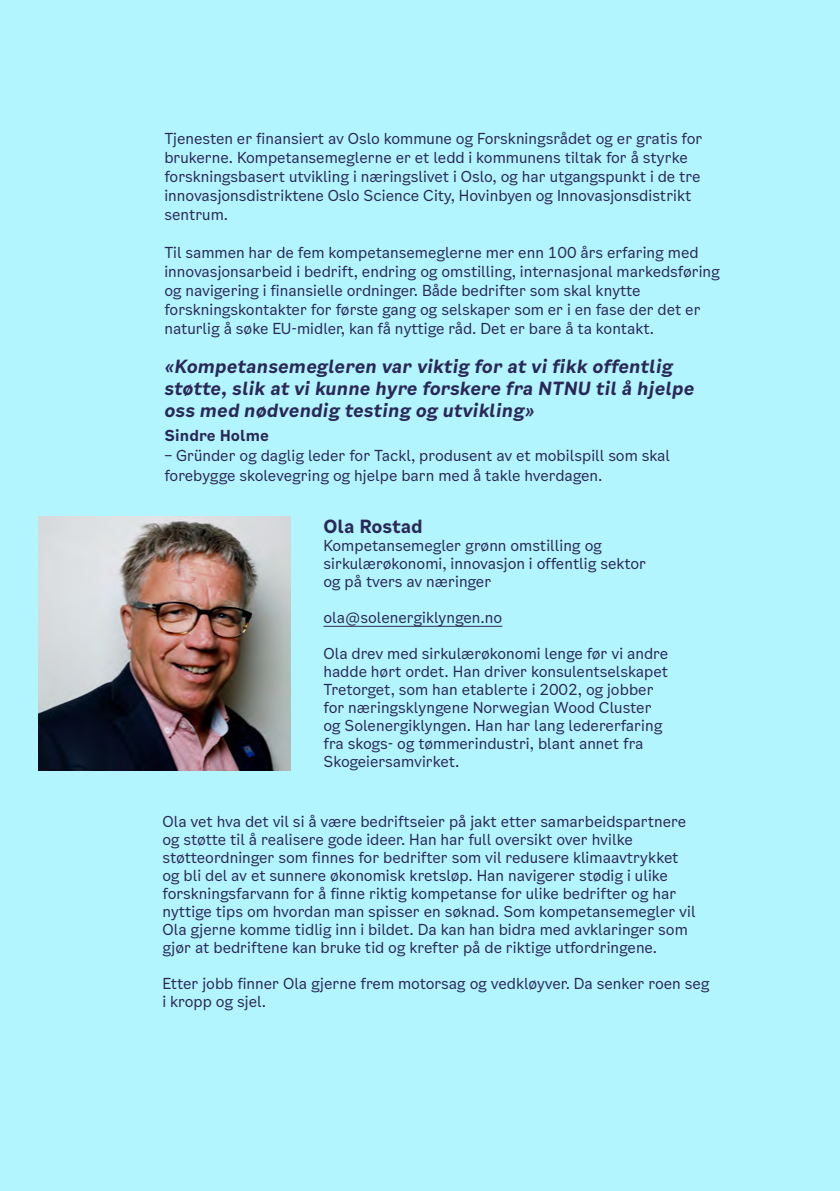
<style>
.page{position:relative;width:840px;height:1191px;background:#fff}
.page>*{position:absolute;margin:0;border:0;box-sizing:border-box;transform-origin:0 0}
.t1{font:italic 700 18px/21.6px "Oslo Sans";color:#2a2859}
.t2{font:700 18px "Oslo Sans";letter-spacing:-.01em;color:#2a2859}
.t3{font:15px/18px "Oslo Sans";color:#2a2859}
.t4{font:700 15px "Oslo Sans";color:#2a2859}
</style>
<div class="page">
<div style="left:0;top:0;width:839px;height:1191px;background:#b3f5ff"></div>
<img style="left:39px;top:516px;width:251px;height:254px">
<hr style="left:323px;top:626px;width:179px;height:1px;background:#2a2859">
<p class="t3" style="left:164px;top:129px;width:539px;line-height:19px">Tjenesten er finansiert av Oslo kommune og Forskningsrådet og er gratis for brukerne. Kompetansemeglerne er et ledd i kommunens tiltak for å styrke forskningsbasert utvikling i næringslivet i Oslo, og har utgangspunkt i de tre innovasjonsdistriktene Oslo Science City, Hovinbyen og Innovasjonsdistrikt sentrum.</p>
<p class="t3" style="left:164px;top:243px;width:557px;line-height:19px">Til sammen har de fem kompetansemeglerne mer enn 100 års erfaring med innovasjonsarbeid i bedrift, endring og omstilling, internasjonal markedsføring og navigering i finansielle ordninger. Både bedrifter som skal knytte forskningskontakter for første gang og selskaper som er i en fase der det er naturlig å søke EU-midler, kan få nyttige råd. Det er bare å ta kontakt.</p>
<p class="t1" style="left:164px;top:356px;width:531px">«Kompetansemegleren var viktig for at vi fikk offentlig støtte, slik at vi kunne hyre forskere fra NTNU til å hjelpe oss med nødvendig testing og utvikling»</p>
<p class="t4" style="left:164px;top:425px;width:106px">Sindre Holme</p>
<p class="t3" style="left:164px;top:445px;width:507px;line-height:20px">– Gründer og daglig leder for Tackl, produsent av et mobilspill som skal forebygge skolevegring og hjelpe barn med å takle hverdagen.</p>
<p class="t2" style="left:323px;top:514px;width:101px">Ola Rostad</p>
<p class="t3" style="left:323px;top:537px;width:324px">Kompetansemegler grønn omstilling og sirkulærøkonomi, innovasjon i offentlig sektor og på tvers av næringer</p>
<p class="t3" style="left:323px;top:609px;width:180px">ola@solenergiklyngen.no</p>
<p class="t3" style="left:323px;top:645px;width:346px">Ola drev med sirkulærøkonomi lenge før vi andre hadde hørt ordet. Han driver konsulentselskapet Tretorget, som han etablerte i 2002, og jobber for næringsklyngene Norwegian Wood Cluster og Solenergiklyngen. Han har lang ledererfaring fra skogs- og tømmerindustri, blant annet fra Skogeiersamvirket.</p>
<p class="t3" style="left:162px;top:812px;width:534px">Ola vet hva det vil si å være bedriftseier på jakt etter samarbeidspartnere og støtte til å realisere gode ideer. Han har full oversikt over hvilke støtteordninger som finnes for bedrifter som vil redusere klimaavtrykket og bli del av et sunnere økonomisk kretsløp. Han navigerer stødig i ulike forskningsfarvann for å finne riktig kompetanse for ulike bedrifter og har nyttige tips om hvordan man spisser en søknad. Som kompetansemegler vil Ola gjerne komme tidlig inn i bildet. Da kan han bidra med avklaringer som gjør at bedriftene kan bruke tid og krefter på de riktige utfordringene.</p>
<p class="t3" style="left:162px;top:974px;width:548px">Etter jobb finner Ola gjerne frem motorsag og vedkløyver. Da senker roen seg i kropp og sjel.</p>
</div>
